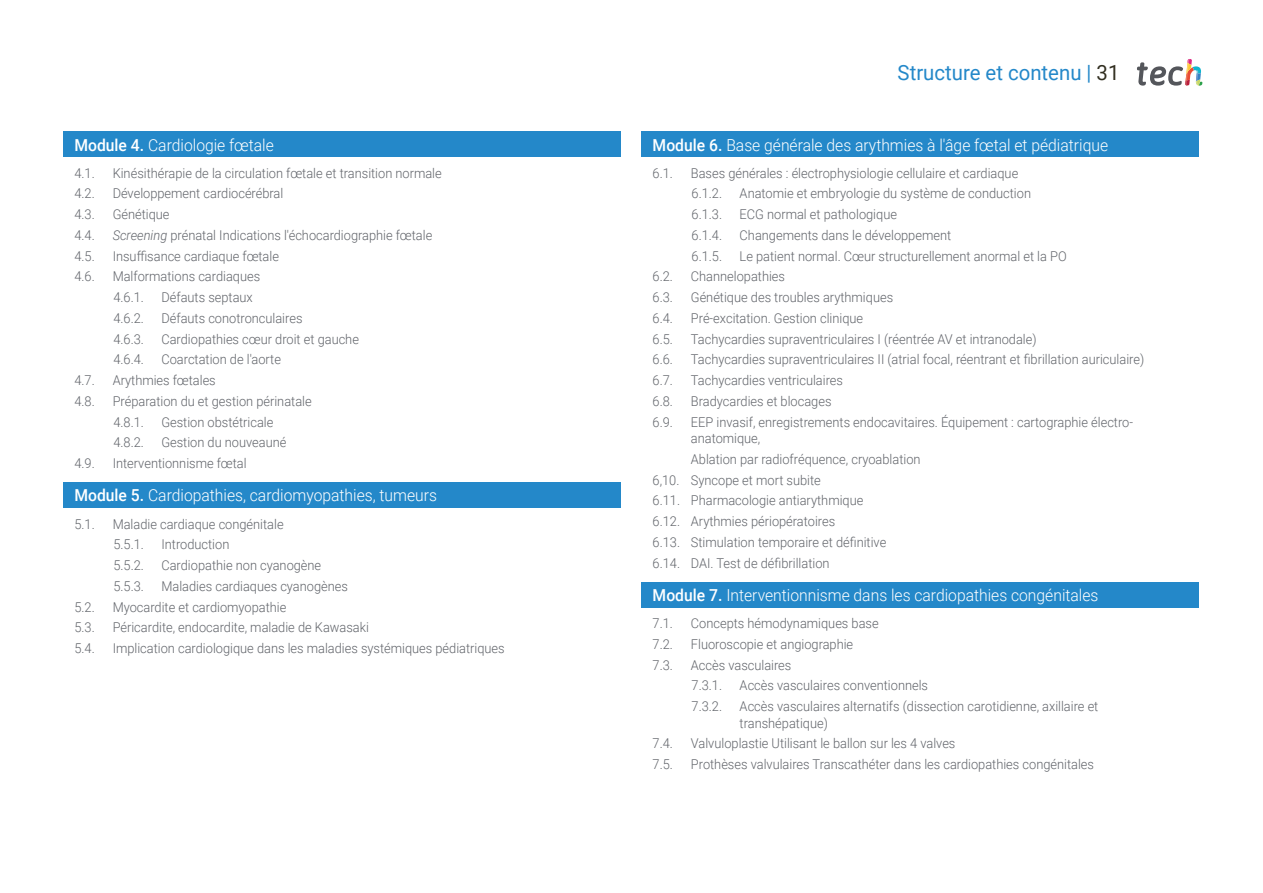
<style>
.page{position:relative;width:1263px;height:893px;background:#fff}
.page>*{position:absolute;margin:0;border:0;box-sizing:border-box;transform-origin:0 0}
.t1{font:21px "Roboto";color:#2488c9}
.t2{font:300 16.5px "Roboto";color:#fff;scale:.95 1}
.t3{font:300 13.5px/20.7px "Roboto";color:#61646a;scale:.95 1}
.s1{font-weight:500}
.s2{font-style:italic}
.s3{color:#312e20}
</style>
<div class="page">
<svg style="left:1137px;top:59px;width:65px;height:27px"></svg>
<div style="left:63px;top:132px;width:558px;height:25px;background:#2488c9"></div>
<div style="left:63px;top:483px;width:558px;height:25px;background:#2488c9"></div>
<div style="left:642px;top:132px;width:557px;height:25px;background:#2488c9"></div>
<div style="left:642px;top:582px;width:557px;height:25px;background:#2488c9"></div>
<p class="t2" style="left:74px;top:133px;width:211px"><span class="s1">Module 4.</span> Cardiologie fœtale</p>
<p class="t3" style="left:74px;top:162px;width:23px">4.1.</p>
<p class="t3" style="left:113px;top:162px;width:348px">Kinésithérapie de la circulation fœtale et transition normale</p>
<p class="t3" style="left:74px;top:183px;width:23px">4.2.</p>
<p class="t3" style="left:113px;top:183px;width:181px">Développement cardiocérébral</p>
<p class="t3" style="left:74px;top:204px;width:23px">4.3.</p>
<p class="t3" style="left:113px;top:204px;width:61px">Génétique</p>
<p class="t3" style="left:74px;top:224px;width:23px">4.4.</p>
<p class="t3" style="left:113px;top:224px;width:338px"><span class="s2">Screening</span> prénatal Indications l'échocardiographie fœtale</p>
<p class="t3" style="left:74px;top:245px;width:23px">4.5.</p>
<p class="t3" style="left:113px;top:245px;width:177px">Insuffisance cardiaque fœtale</p>
<p class="t3" style="left:74px;top:266px;width:23px">4.6.</p>
<p class="t3" style="left:113px;top:266px;width:157px">Malformations cardiaques<br>4.6.1.</p>
<p class="t3" style="left:161px;top:287px;width:98px">Défauts septaux</p>
<p class="t3" style="left:113px;top:307px;width:34px">4.6.2.</p>
<p class="t3" style="left:161px;top:307px;width:150px">Défauts conotronculaires</p>
<p class="t3" style="left:113px;top:328px;width:34px">4.6.3.</p>
<p class="t3" style="left:161px;top:328px;width:209px">Cardiopathies cœur droit et gauche</p>
<p class="t3" style="left:113px;top:349px;width:34px">4.6.4.</p>
<p class="t3" style="left:161px;top:349px;width:127px">Coarctation de l'aorte</p>
<p class="t3" style="left:74px;top:370px;width:23px">4.7.</p>
<p class="t3" style="left:113px;top:370px;width:110px">Arythmies fœtales</p>
<p class="t3" style="left:74px;top:390px;width:23px">4.8.</p>
<p class="t3" style="left:113px;top:390px;width:211px">Préparation du et gestion périnatale<br>4.8.1.</p>
<p class="t3" style="left:161px;top:411px;width:119px">Gestion obstétricale</p>
<p class="t3" style="left:113px;top:432px;width:34px">4.8.2.</p>
<p class="t3" style="left:161px;top:432px;width:133px">Gestion du nouveauné</p>
<p class="t3" style="left:74px;top:453px;width:23px">4.9.</p>
<p class="t3" style="left:113px;top:453px;width:142px">Interventionnisme fœtal</p>
<p class="t2" style="left:74px;top:484px;width:383px"><span class="s1">Module 5.</span> Cardiopathies, cardiomyopathies, tumeurs</p>
<p class="t3" style="left:74px;top:513px;width:23px">5.1.</p>
<p class="t3" style="left:113px;top:513px;width:181px">Maladie cardiaque congénitale<br>5.5.1.</p>
<p class="t3" style="left:161px;top:534px;width:73px">Introduction</p>
<p class="t3" style="left:113px;top:554px;width:34px">5.5.2.</p>
<p class="t3" style="left:161px;top:554px;width:170px">Cardiopathie non cyanogène</p>
<p class="t3" style="left:113px;top:575px;width:34px">5.5.3.</p>
<p class="t3" style="left:161px;top:575px;width:198px">Maladies cardiaques cyanogènes</p>
<p class="t3" style="left:74px;top:596px;width:23px">5.2.</p>
<p class="t3" style="left:113px;top:596px;width:184px">Myocardite et cardiomyopathie</p>
<p class="t3" style="left:74px;top:617px;width:23px">5.3.</p>
<p class="t3" style="left:113px;top:617px;width:271px">Péricardite, endocardite, maladie de Kawasaki</p>
<p class="t3" style="left:74px;top:637px;width:23px">5.4.</p>
<p class="t3" style="left:113px;top:637px;width:414px">Implication cardiologique dans les maladies systémiques pédiatriques</p>
<h1 class="t1" style="left:898px;top:57px;width:223px">Structure et contenu | <span class="s3">31</span></h1>
<p class="t2" style="left:653px;top:133px;width:481px"><span class="s1">Module 6.</span> Base générale des arythmies à l'âge fœtal et pédiatrique</p>
<p class="t3" style="left:653px;top:162px;width:23px">6.1.</p>
<p class="t3" style="left:691px;top:162px;width:346px">Bases générales : électrophysiologie cellulaire et cardiaque<br>6.1.2.</p>
<p class="t3" style="left:740px;top:183px;width:308px">Anatomie et embryologie du système de conduction</p>
<p class="t3" style="left:692px;top:204px;width:34px">6.1.3.</p>
<p class="t3" style="left:740px;top:204px;width:167px">ECG normal et pathologique</p>
<p class="t3" style="left:692px;top:224px;width:34px">6.1.4.</p>
<p class="t3" style="left:740px;top:224px;width:224px">Changements dans le développement</p>
<p class="t3" style="left:692px;top:245px;width:34px">6.1.5.</p>
<p class="t3" style="left:740px;top:245px;width:346px">Le patient normal. Cœur structurellement anormal et la PO</p>
<p class="t3" style="left:653px;top:266px;width:23px">6.2.</p>
<p class="t3" style="left:691px;top:266px;width:101px">Channelopathies</p>
<p class="t3" style="left:653px;top:287px;width:23px">6.3.</p>
<p class="t3" style="left:691px;top:287px;width:214px">Génétique des troubles arythmiques</p>
<p class="t3" style="left:653px;top:307px;width:23px">6.4.</p>
<p class="t3" style="left:691px;top:307px;width:183px">Pré-excitation. Gestion clinique</p>
<p class="t3" style="left:653px;top:328px;width:23px">6.5.</p>
<p class="t3" style="left:691px;top:328px;width:365px">Tachycardies supraventriculaires I (réentrée AV et intranodale)</p>
<p class="t3" style="left:653px;top:349px;width:23px">6.6.</p>
<p class="t3" style="left:691px;top:349px;width:479px">Tachycardies supraventriculaires II (atrial focal, réentrant et fibrillation auriculaire)</p>
<p class="t3" style="left:653px;top:370px;width:23px">6.7.</p>
<p class="t3" style="left:691px;top:370px;width:162px">Tachycardies ventriculaires</p>
<p class="t3" style="left:653px;top:390px;width:23px">6.8.</p>
<p class="t3" style="left:691px;top:390px;width:149px">Bradycardies et blocages</p>
<p class="t3" style="left:653px;top:411px;width:23px">6.9.</p>
<p class="t3" style="left:691px;top:413px;width:467px;line-height:16.5px">EEP invasif, enregistrements endocavitaires. Équipement : cartographie électro&shy;anatomique,</p>
<p class="t3" style="left:653px;top:448px;width:283px;text-indent:38px">Ablation par radiofréquence, cryoablation 6,10. Syncope et mort subite<br>6.11. Pharmacologie antiarythmique<br>6.12. Arythmies périopératoires<br>6.13. Stimulation temporaire et définitive<br>6.14. DAI. Test de défibrillation</p>
<p class="t2" style="left:653px;top:583px;width:471px"><span class="s1">Module 7.</span> Interventionnisme dans les cardiopathies congénitales</p>
<p class="t3" style="left:653px;top:612px;width:23px">7.1.</p>
<p class="t3" style="left:691px;top:612px;width:199px">Concepts hémodynamiques base</p>
<p class="t3" style="left:653px;top:633px;width:23px">7.2.</p>
<p class="t3" style="left:691px;top:633px;width:172px">Fluoroscopie et angiographie</p>
<p class="t3" style="left:653px;top:654px;width:23px">7.3.</p>
<p class="t3" style="left:691px;top:654px;width:107px">Accès vasculaires<br>7.3.1.</p>
<p class="t3" style="left:740px;top:675px;width:200px">Accès vasculaires conventionnels</p>
<p class="t3" style="left:692px;top:695px;width:34px">7.3.2.</p>
<p class="t3" style="left:740px;top:697px;width:379px;line-height:16.5px">Accès vasculaires alternatifs (dissection carotidienne, axillaire et transhépatique)</p>
<p class="t3" style="left:653px;top:733px;width:23px">7.4.</p>
<p class="t3" style="left:691px;top:733px;width:280px">Valvuloplastie Utilisant le ballon sur les 4 valves</p>
<p class="t3" style="left:653px;top:753px;width:23px">7.5.</p>
<p class="t3" style="left:691px;top:753px;width:426px">Prothèses valvulaires Transcathéter dans les cardiopathies congénitales</p>
</div>
